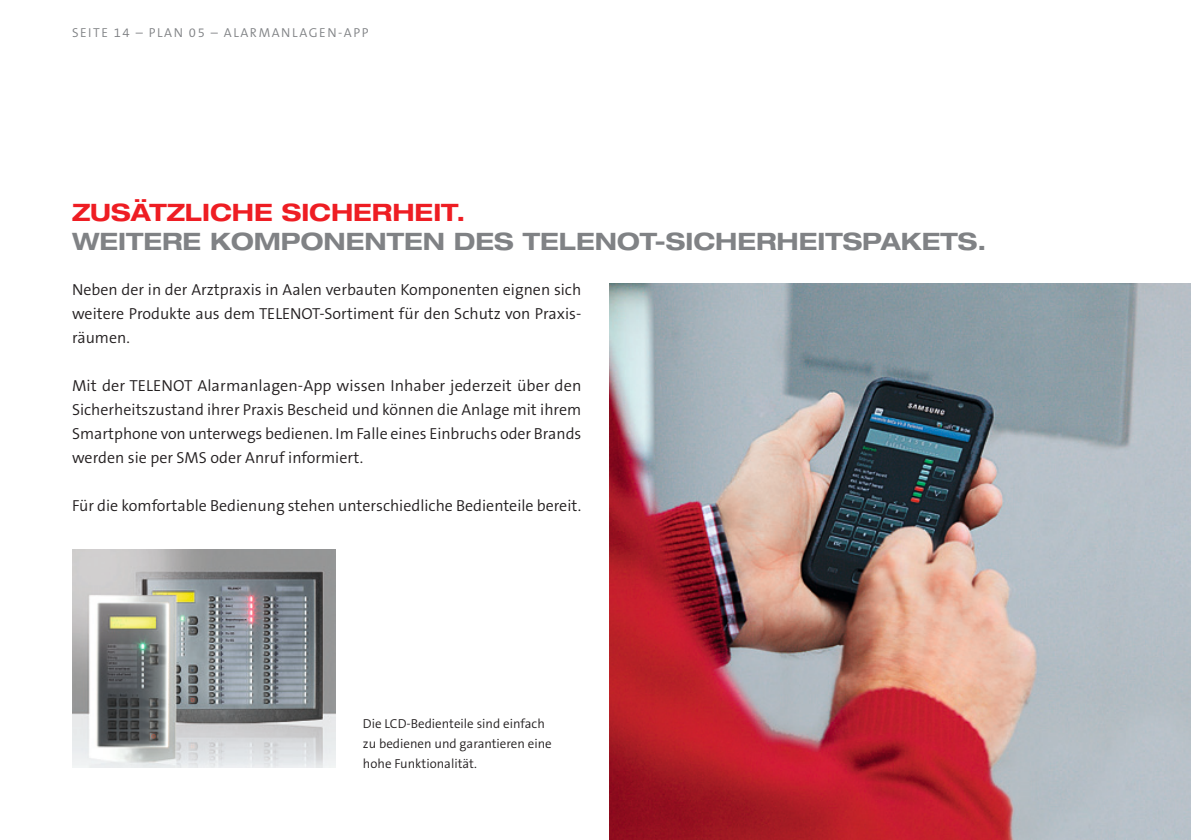
<style>
.page{position:relative;width:1191px;height:840px;background:#fff}
.page>*{position:absolute;margin:0;border:0;box-sizing:border-box;transform-origin:0 0}
.Headline{font:700 expanded 24px "Helvetica Neue LT Pro";color:#808285}
.Headline-2{font:700 expanded 24px "Helvetica Neue LT Pro";color:#ee1d23}
.Copy{font:300 16px/24px "The Sans B4";color:#231f20;text-align:justify}
._8_5{font:300 13px/20px "The Sans B4";color:#231f20}
.Copy-2{font:300 13px "The Sans B4";letter-spacing:.12em;color:#808285}
</style>
<div class="page">
<img style="left:609px;top:283px;width:582px;height:556px">
<img style="left:72px;top:549px;width:263px;height:218px">
<p class="Copy-2" style="left:72px;top:26px;width:298px">SEITE 14 – PLAN 05 – ALARMANLAGEN-APP</p>
<p class="Headline-2" style="left:72px;top:198px;width:395px">ZUSÄTZLICHE SICHERHEIT.</p>
<p class="Headline" style="left:72px;top:226px;width:915px">WEITERE KOMPONENTEN DES TELENOT-SICHERHEITSPAKETS.</p>
<p class="Copy" style="left:72px;top:278px;width:511px">Neben der in der Arztpraxis in Aalen verbauten Komponenten eignen sich weitere Produkte aus dem TELENOT-Sortiment für den Schutz von Praxis&shy;räumen.</p>
<p class="Copy" style="left:72px;top:374px;width:511px">Mit der TELENOT Alarmanlagen-App wissen Inhaber jederzeit über den Sicherheitszustand ihrer Praxis Bescheid und können die Anlage mit ihrem Smartphone von unterwegs bedienen. Im Falle eines Einbruchs oder Brands werden sie per SMS oder Anruf informiert.</p>
<p class="Copy" style="left:72px;top:494px;width:511px">Für die komfortable Bedienung stehen unterschiedliche Bedienteile bereit.</p>
<p class="_8_5" style="left:363px;top:713px;width:190px">Die LCD-Bedienteile sind einfach zu bedienen und garantieren eine hohe Funktionalität.</p>
</div>
